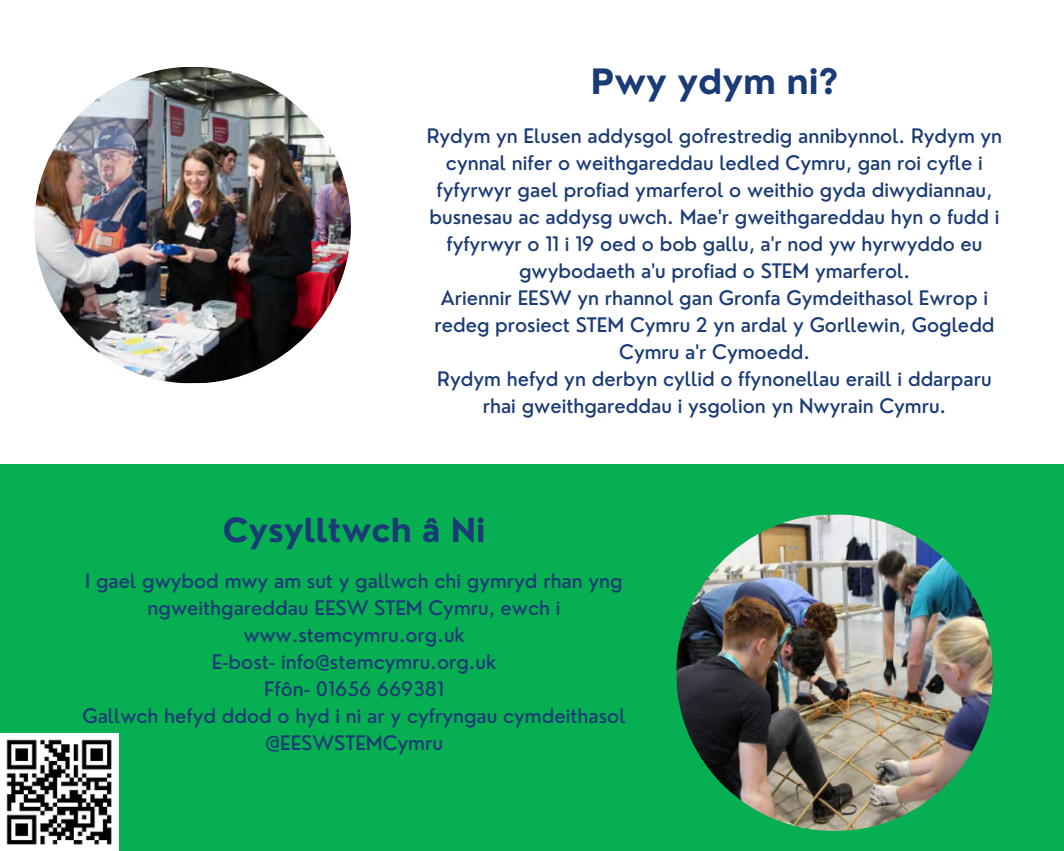
<style>
.page{position:relative;width:1064px;height:851px;background:#fff}
.page>*{position:absolute;margin:0;border:0;box-sizing:border-box;transform-origin:0 0}
.t1{font:700 34.05px "Nourd";color:#1a3b75}
.t2{font:700 32.25px "Nourd";color:#1a3b75}
.t3{font:500 19.5px/27px "Nourd";color:#1a3b75;text-align:center}
</style>
<div class="page">
<div style="left:0;top:464px;width:1063px;height:386px;background:#06af51"></div>
<img style="left:0;top:733px;width:118px;height:117px">
<img style="left:676px;top:514px;width:317px;height:317px">
<img style="left:34px;top:67px;width:317px;height:317px">
<p class="t1" style="left:590px;top:60px;width:249px">Pwy ydym ni?</p>
<p class="t3" style="left:426px;top:122px;width:577px">Rydym yn Elusen addysgol gofrestredig annibynnol. Rydym yn cynnal nifer o weithgareddau ledled Cymru, gan roi cyfle i fyfyrwyr gael profiad ymarferol o weithio gyda diwydiannau, busnesau ac addysg uwch. Mae'r gweithgareddau hyn o fudd i fyfyrwyr o 11 i 19 oed o bob gallu, a'r nod yw hyrwyddo eu gwybodaeth a'u profiad o STEM ymarferol.</p>
<p class="t3" style="left:434px;top:284px;width:561px">Ariennir EESW yn rhannol gan Gronfa Gymdeithasol Ewrop i redeg prosiect STEM Cymru 2 yn ardal y Gorllewin, Gogledd<br>Cymru a'r Cymoedd.</p>
<p class="t3" style="left:437px;top:365px;width:556px">Rydym hefyd yn derbyn cyllid o ffynonellau eraill i ddarparu rhai gweithgareddau i ysgolion yn Nwyrain Cymru.</p>
<p class="t2" style="left:223px;top:509px;width:264px">Cysylltwch â Ni</p>
<p class="t3" style="left:85px;top:567px;width:539px">I gael gwybod mwy am sut y gallwch chi gymryd rhan yng ngweithgareddau EESW STEM Cymru, ewch i www.stemcymru.org.uk</p>
<p class="t3" style="left:212px;top:648px;width:286px">E-bost- info@stemcymru.org.uk</p>
<p class="t3" style="left:264px;top:675px;width:181px">Ffôn- 01656 669381</p>
<p class="t3" style="left:82px;top:702px;width:544px">Gallwch hefyd ddod o hyd i ni ar y cyfryngau cymdeithasol</p>
<p class="t3" style="left:265px;top:729px;width:179px">@EESWSTEMCymru</p>
</div>
